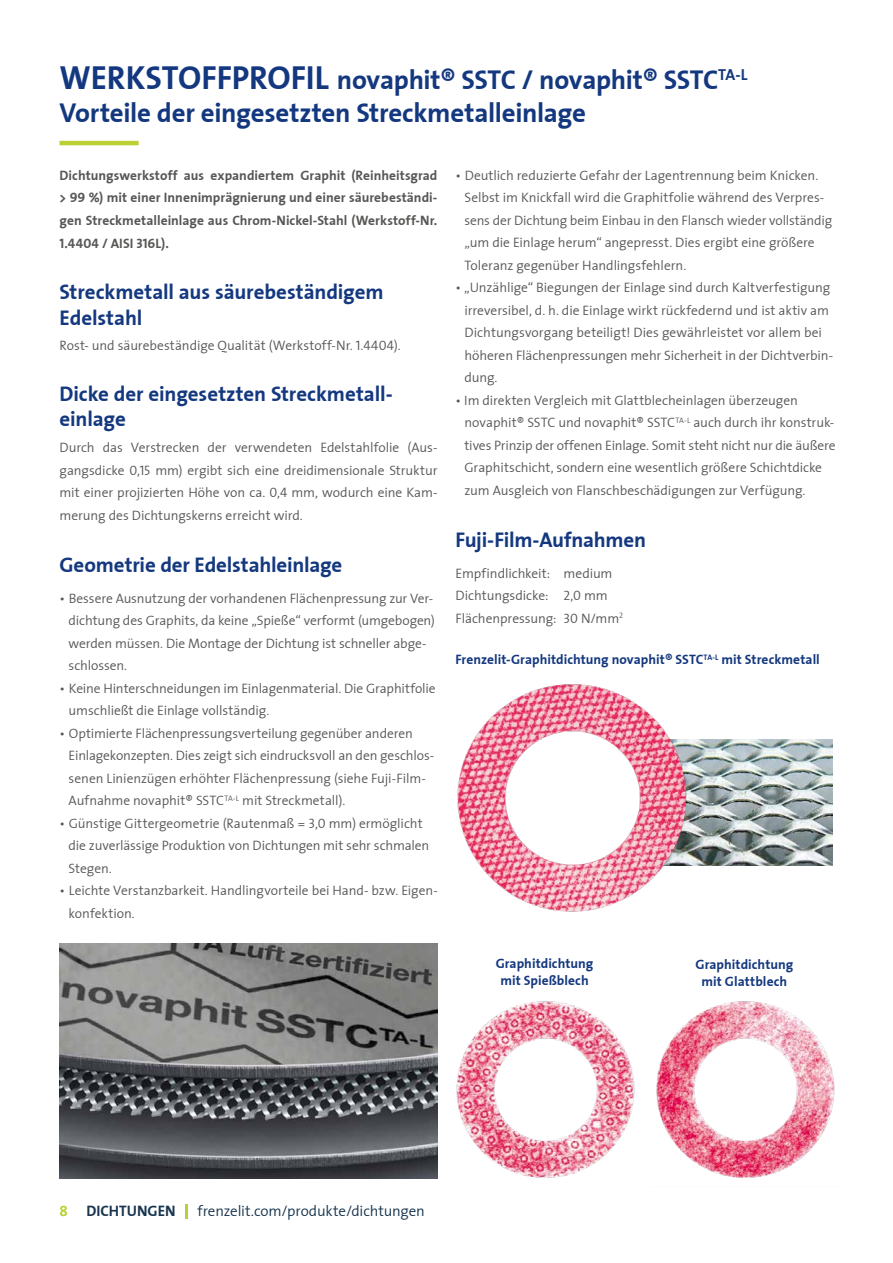
<style>
.page{position:relative;width:893px;height:1263px;background:#fff}
.page>*{position:absolute;margin:0;border:0;box-sizing:border-box;transform-origin:0 0}
.t1{font:27px/33px "The Sans Bold PFZ Plain";letter-spacing:-.01em;color:#14387f}
.t2{font:21px/25.2px "The Sans Bold PFZ Plain";letter-spacing:-.005em;color:#14387f}
.t3{font:15px "The Sans Semi Light FZ Plain";letter-spacing:-.01em;color:#18354f}
.t4{font:15px "The Sans Bold PFZ Plain";color:#18354f}
.t5{font:13.5px/22.5px "The Sans Semi Light FZ Plain";letter-spacing:-.005em;color:#575756}
.t6{font:13.5px/22.5px "The Sans Bold PFZ Plain";letter-spacing:.005em;color:#575756;text-align:justify}
.t7{font:13.5px/16.5px "The Sans Bold PFZ Plain";letter-spacing:.005em;color:#14387f;text-align:center}
.s1{font-size:33px}
.s2{color:#bbd034}
</style>
<div class="page">
<hr style="left:60px;top:141px;width:79px;height:4px;background:#bbd034">
<img style="left:689px;top:740px;width:144px;height:126px">
<img style="left:457px;top:684px;width:232px;height:228px">
<img style="left:456px;top:1001px;width:179px;height:177px">
<img style="left:656px;top:1001px;width:179px;height:177px">
<img style="left:60px;top:943px;width:377px;height:236px">
<svg style="left:186px;top:1204px;width:2px;height:14px"></svg>
<h1 class="t1" style="left:60px;top:63px;width:689px"><span class="s1">WERKSTOFFPROFIL</span> novaphit® SSTC / novaphit® SSTC<sup>TA-L<br></sup>Vorteile der eingesetzten Streckmetalleinlage</h1>
<p class="t6" style="left:60px;top:164px;width:379px">Dichtungswerkstoff aus expandiertem Graphit (Reinheitsgrad &gt; 99 %) mit einer Innenimprägnierung und einer säurebeständi&shy;gen Streckmetalleinlage aus Chrom-Nickel-Stahl (Werkstoff-Nr.<br>1.4404 / AISI 316L).</p>
<h2 class="t2" style="left:60px;top:279px;width:326px">Streckmetall aus säurebeständigem<br>Edelstahl</h2>
<p class="t5" style="left:60px;top:334px;width:343px">Rost- und säurebeständige Qualität (Werkstoff-Nr. 1.4404).</p>
<h2 class="t2" style="left:60px;top:381px;width:335px">Dicke der eingesetzten Streckmetall&shy;einlage</h2>
<p class="t5" style="left:60px;top:436px;width:379px;text-align:justify">Durch das Verstrecken der verwendeten Edelstahlfolie (Aus&shy;gangsdicke 0,15 mm) ergibt sich eine dreidimensionale Struktur mit einer projizierten Höhe von ca. 0,4 mm, wodurch eine Kam&shy;merung des Dichtungskerns erreicht wird.</p>
<h2 class="t2" style="left:60px;top:551px;width:284px">Geometrie der Edelstahleinlage</h2>
<p class="t5" style="left:69px;top:586px;width:368px;text-indent:-9px">• Bessere Ausnutzung der vorhandenen Flächenpressung zur Ver&shy;dichtung des Graphits, da keine „Spieße“ verformt (umgebogen) werden müssen. Die Montage der Dichtung ist schneller abge&shy;schlossen.</p>
<p class="t5" style="left:69px;top:676px;width:368px;text-indent:-9px">• Keine Hinterschneidungen im Einlagenmaterial. Die Graphitfolie umschließt die Einlage vollständig.</p>
<p class="t5" style="left:69px;top:721px;width:367px;text-indent:-9px">• Optimierte Flächenpressungsverteilung gegenüber anderen Einlagekonzepten. Dies zeigt sich eindrucksvoll an den geschlos&shy;senen Linienzügen erhöhter Flächenpressung (siehe Fuji-Film-Aufnahme novaphit® SSTC<sup>TA-L</sup> mit Streckmetall).</p>
<p class="t5" style="left:69px;top:811px;width:362px;text-indent:-9px">• Günstige Gittergeometrie (Rautenmaß = 3,0 mm) ermöglicht die zuverlässige Produktion von Dichtungen mit sehr schmalen<br>Stegen.</p>
<p class="t5" style="left:69px;top:879px;width:371px;text-indent:-9px">• Leichte Verstanzbarkeit. Handlingvorteile bei Hand- bzw. Eigen&shy;konfektion.</p>
<p class="t5" style="left:464px;top:164px;width:369px;text-indent:-9px">• Deutlich reduzierte Gefahr der Lagentrennung beim Knicken.<br>Selbst im Knickfall wird die Graphitfolie während des Verpres&shy;sens der Dichtung beim Einbau in den Flansch wieder vollständig „um die Einlage herum“ angepresst. Dies ergibt eine größere Toleranz gegenüber Handlingsfehlern.</p>
<p class="t5" style="left:464px;top:276px;width:370px;text-indent:-9px">• „Unzählige“ Biegungen der Einlage sind durch Kaltverfestigung irreversibel, d. h. die Einlage wirkt rückfedernd und ist aktiv am Dichtungsvorgang beteiligt! Dies gewährleistet vor allem bei höheren Flächenpressungen mehr Sicherheit in der Dichtverbin&shy;dung.</p>
<p class="t5" style="left:464px;top:389px;width:373px;text-indent:-9px">• Im direkten Vergleich mit Glattblecheinlagen überzeugen novaphit® SSTC und novaphit® SSTC<sup>TA-L</sup> auch durch ihr konstruk&shy;tives Prinzip der offenen Einlage. Somit steht nicht nur die äußere Graphitschicht, sondern eine wesentlich größere Schichtdicke zum Ausgleich von Flanschbeschädigungen zur Verfügung.</p>
<h2 class="t2" style="left:455px;top:526px;width:192px">Fuji-Film-Aufnahmen</h2>
<p class="t5" style="left:455px;top:561px;width:169px">Empfindlichkeit: medium<br>Dichtungsdicke: 2,0 mm<br>Flächenpressung: 30 N/mm<sup>2</sup></p>
<p class="t7" style="left:455px;top:651px;width:366px">Frenzelit-Graphitdichtung novaphit® SSTC<sup>TA-L</sup> mit Streckmetall</p>
<p class="t7" style="left:496px;top:955px;width:99px">Graphitdichtung mit Spießblech</p>
<p class="t7" style="left:695px;top:956px;width:99px">Graphitdichtung mit Glattblech</p>
<p class="t4" style="left:60px;top:1198px;width:118px"><span class="s2">8</span> DICHTUNGEN</p>
<p class="t3" style="left:198px;top:1199px;width:229px">frenzelit.com/produkte/dichtungen</p>
</div>
